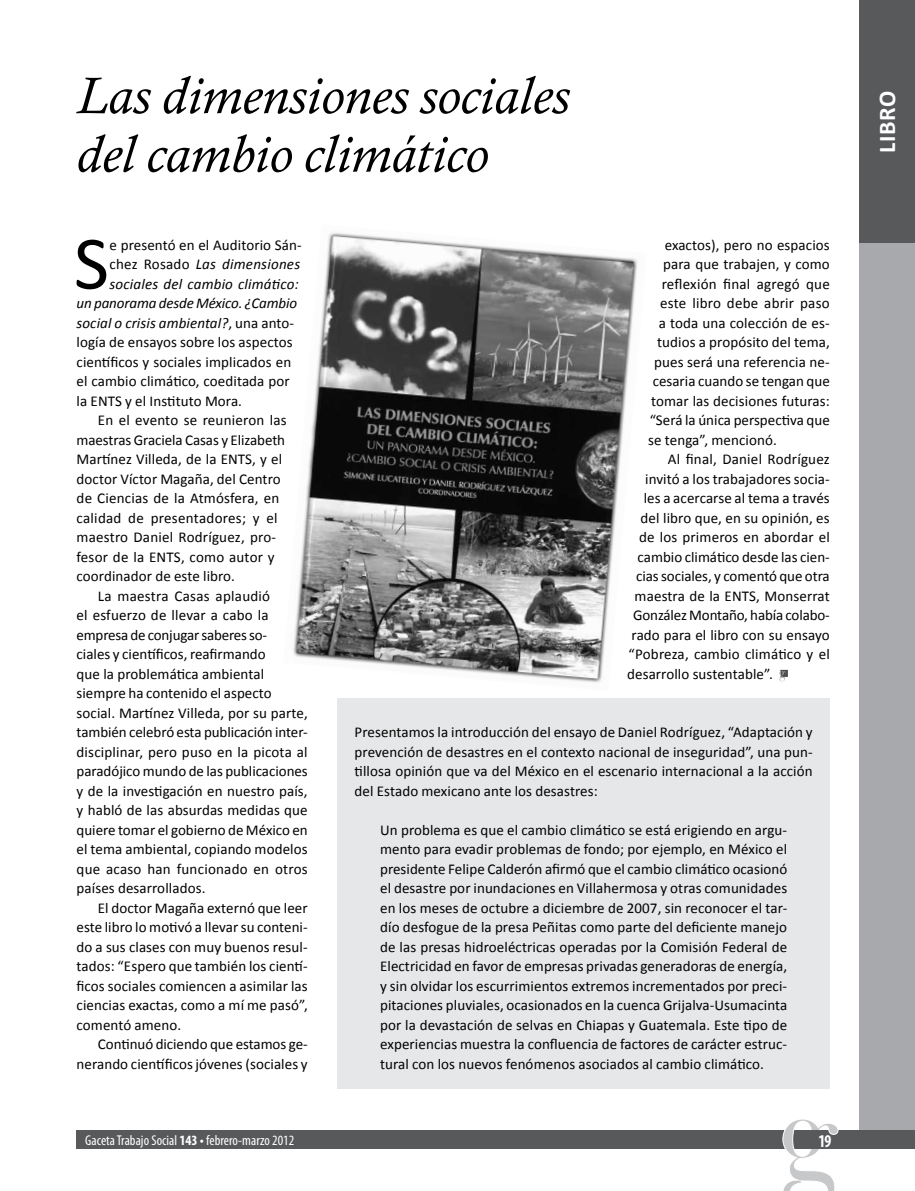
<style>
.page{position:relative;width:915px;height:1191px;background:#fff}
.page>*{position:absolute;margin:0;border:0;box-sizing:border-box;transform-origin:0 0}
.t1{font:76.5px "Calibri";color:#000}
.t2{font:italic 52.5px/58.5px "Calisto";letter-spacing:.005em;color:#000}
.t3{font:700 24px "Calibri";color:#fff}
.t4{font:700 condensed 18px "Myriad Pro";color:#fff}
.t5{font:15px/19.5px "Calibri";letter-spacing:.005em;color:#000;text-align:justify}
.t6{font:italic 15px "Calibri";letter-spacing:.005em;color:#000}
.t7{font:condensed 14.25px "Myriad Pro";letter-spacing:.005em;color:#fff}
.s1{font-style:normal}
.s2{font-weight:700}
</style>
<div class="page">
<svg style="left:779px;top:670px;width:8px;height:11px"></svg>
<img style="left:293px;top:233px;width:345px;height:450px">
<div style="left:859px;top:0;width:55px;height:259px;background:#58595b"></div>
<div style="left:859px;top:243px;width:55px;height:894px;background:#a7a9ac"></div>
<div style="left:337px;top:698px;width:492px;height:390px;background:#e6e7e8"></div>
<div style="left:77px;top:1130px;width:837px;height:18px;background:#58595b"></div>
<svg style="left:781px;top:1119px;width:57px;height:72px"></svg>
<div style="left:797px;top:1130px;width:26px;height:18px;background:#58595b"></div>
<h2 class="t2" style="left:77px;top:66px;width:494px">Las dimensiones sociales del cambio climático</h2>
<h1 class="t1" style="left:74px;top:215px;width:37px">S</h1>
<p class="t5" style="left:109px;top:235px;width:193px">e presentó en el Auditorio Sán-</p>
<p class="t6" style="left:109px;top:254px;width:192px"><span class="s1">chez Rosado</span> Las dimensiones</p>
<p class="t6" style="left:109px;top:273px;width:190px">sociales del cambio climático:</p>
<p class="t6" style="left:77px;top:293px;width:222px">un panorama desde México. ¿Cambio</p>
<p class="t6" style="left:77px;top:312px;width:219px">social o crisis ambiental?<span class="s1">, una anto-</span></p>
<p class="t5" style="left:77px;top:332px;width:217px">logía de ensayos sobre los aspectos</p>
<p class="t5" style="left:77px;top:352px;width:216px">científicos y sociales implicados en</p>
<p class="t5" style="left:77px;top:371px;width:214px">el cambio climático, coeditada por</p>
<p class="t5" style="left:77px;top:391px;width:167px">la ENTS y el Instituto Mora.</p>
<p class="t5" style="left:98px;top:410px;width:190px">En el evento se reunieron las</p>
<p class="t5" style="left:77px;top:430px;width:210px">maestras Graciela Casas y Elizabeth</p>
<p class="t5" style="left:77px;top:449px;width:207px">Martínez Villeda, de la ENTS, y el</p>
<p class="t5" style="left:77px;top:469px;width:205px">doctor Víctor Magaña, del Centro</p>
<p class="t5" style="left:77px;top:488px;width:204px">de Ciencias de la Atmósfera, en</p>
<p class="t5" style="left:77px;top:508px;width:202px">calidad de presentadores; y el</p>
<p class="t5" style="left:77px;top:527px;width:201px">maestro Daniel Rodríguez, pro-</p>
<p class="t5" style="left:77px;top:547px;width:199px">fesor de la ENTS, como autor y</p>
<p class="t5" style="left:77px;top:566px;width:160px">coordinador de este libro.</p>
<p class="t5" style="left:98px;top:586px;width:174px">La maestra Casas aplaudió</p>
<p class="t5" style="left:77px;top:605px;width:193px">el esfuerzo de llevar a cabo la</p>
<p class="t5" style="left:77px;top:625px;width:192px">empresa de conjugar saberes so-</p>
<p class="t5" style="left:77px;top:644px;width:191px">ciales y científicos, reafirmando</p>
<p class="t5" style="left:77px;top:664px;width:189px">que la problemática ambiental</p>
<p class="t5" style="left:77px;top:683px;width:196px">siempre ha contenido el aspecto</p>
<p class="t5" style="left:77px;top:703px;width:232px">social. Martínez Villeda, por su parte,</p>
<p class="t5" style="left:77px;top:722px;width:233px">también celebró esta publicación inter-</p>
<p class="t5" style="left:77px;top:742px;width:232px">disciplinar, pero puso en la picota al</p>
<p class="t5" style="left:77px;top:761px;width:233px">paradójico mundo de las publicaciones</p>
<p class="t5" style="left:77px;top:781px;width:232px">y de la investigación en nuestro país,</p>
<p class="t5" style="left:77px;top:800px;width:232px">y habló de las absurdas medidas que</p>
<p class="t5" style="left:77px;top:820px;width:233px">quiere tomar el gobierno de México en</p>
<p class="t5" style="left:77px;top:839px;width:232px">el tema ambiental, copiando modelos</p>
<p class="t5" style="left:77px;top:859px;width:232px">que acaso han funcionado en otros</p>
<p class="t5" style="left:77px;top:878px;width:130px">países desarrollados.</p>
<p class="t5" style="left:98px;top:898px;width:211px">El doctor Magaña externó que leer</p>
<p class="t5" style="left:77px;top:917px;width:232px">este libro lo motivó a llevar su conteni-</p>
<p class="t5" style="left:77px;top:937px;width:232px">do a sus clases con muy buenos resul-</p>
<p class="t5" style="left:77px;top:956px;width:232px">tados: “Espero que también los cientí-</p>
<p class="t5" style="left:77px;top:976px;width:232px">ficos sociales comiencen a asimilar las</p>
<p class="t5" style="left:77px;top:995px;width:233px">ciencias exactas, como a mí me pasó”,</p>
<p class="t5" style="left:77px;top:1015px;width:106px">comentó ameno.</p>
<p class="t5" style="left:98px;top:1034px;width:211px">Continuó diciendo que estamos ge-</p>
<p class="t5" style="left:77px;top:1054px;width:233px">nerando científicos jóvenes (sociales y</p>
<p class="t5" style="left:664px;top:235px;width:166px">exactos), pero no espacios</p>
<p class="t5" style="left:663px;top:254px;width:168px">para que trabajen, y como</p>
<p class="t5" style="left:661px;top:274px;width:170px">reflexión final agregó que</p>
<p class="t5" style="left:660px;top:293px;width:171px">este libro debe abrir paso</p>
<p class="t5" style="left:658px;top:313px;width:172px">a toda una colección de es-</p>
<p class="t5" style="left:657px;top:332px;width:174px">tudios a propósito del tema,</p>
<p class="t5" style="left:654px;top:352px;width:177px">pues será una referencia ne-</p>
<p class="t5" style="left:652px;top:371px;width:178px">cesaria cuando se tengan que</p>
<p class="t5" style="left:651px;top:391px;width:180px">tomar las decisiones futuras:</p>
<p class="t5" style="left:649px;top:410px;width:181px">“Será la única perspectiva que</p>
<p class="t5" style="left:648px;top:430px;width:130px">se tenga”, mencionó.</p>
<p class="t5" style="left:667px;top:449px;width:163px">Al final, Daniel Rodríguez</p>
<p class="t5" style="left:645px;top:469px;width:186px">invitó a los trabajadores socia-</p>
<p class="t5" style="left:643px;top:488px;width:187px">les a acercarse al tema a través</p>
<p class="t5" style="left:640px;top:508px;width:190px">del libro que, en su opinión, es</p>
<p class="t5" style="left:639px;top:527px;width:192px">de los primeros en abordar el</p>
<p class="t5" style="left:637px;top:547px;width:193px">cambio climático desde las cien-</p>
<p class="t5" style="left:636px;top:566px;width:195px">cias sociales, y comentó que otra</p>
<p class="t5" style="left:634px;top:586px;width:196px">maestra de la ENTS, Monserrat</p>
<p class="t5" style="left:633px;top:605px;width:198px">González Montaño, había colabo-</p>
<p class="t5" style="left:631px;top:625px;width:199px">rado para el libro con su ensayo</p>
<p class="t5" style="left:628px;top:644px;width:202px">“Pobreza, cambio climático y el</p>
<p class="t5" style="left:627px;top:664px;width:147px">desarrollo sustentable”.</p>
<p class="t5" style="left:354px;top:722px;width:459px">Presentamos la introducción del ensayo de Daniel Rodríguez, “Adaptación y prevención de desastres en el contexto nacional de inseguridad”, una pun&shy;tillosa opinión que va del México en el escenario internacional a la acción del Estado mexicano ante los desastres:</p>
<p class="t5" style="left:380px;top:820px;width:408px">Un problema es que el cambio climático se está erigiendo en argu&shy;mento para evadir problemas de fondo; por ejemplo, en México el presidente Felipe Calderón afirmó que el cambio climático ocasionó el desastre por inundaciones en Villahermosa y otras comunidades en los meses de octubre a diciembre de 2007, sin reconocer el tar&shy;dío desfogue de la presa Peñitas como parte del deficiente manejo de las presas hidroeléctricas operadas por la Comisión Federal de Electricidad en favor de empresas privadas generadoras de energía, y sin olvidar los escurrimientos extremos incrementados por preci&shy;pitaciones pluviales, ocasionados en la cuenca Grijalva-Usumacinta por la devastación de selvas en Chiapas y Guatemala. Este tipo de experiencias muestra la confluencia de factores de carácter estruc&shy;tural con los nuevos fenómenos asociados al cambio climático.</p>
<p class="t7" style="left:85px;top:1131px;width:221px">Gaceta Trabajo S cial<span class="s2">143 •137 •</span>enero-febrero 2011</p>
<p class="t7" style="left:98px;top:1131px;width:94px">Gaceta Trabajo Social</p>
<p class="t7" style="left:206px;top:1131px;width:90px">febrero-marzo 2012</p>
<p class="t4" style="left:818px;top:1129px;width:14px">19</p>
<h3 class="t3" style="left:871px;top:153px;width:61px;rotate:-90deg">LIBRO</h3>
</div>
